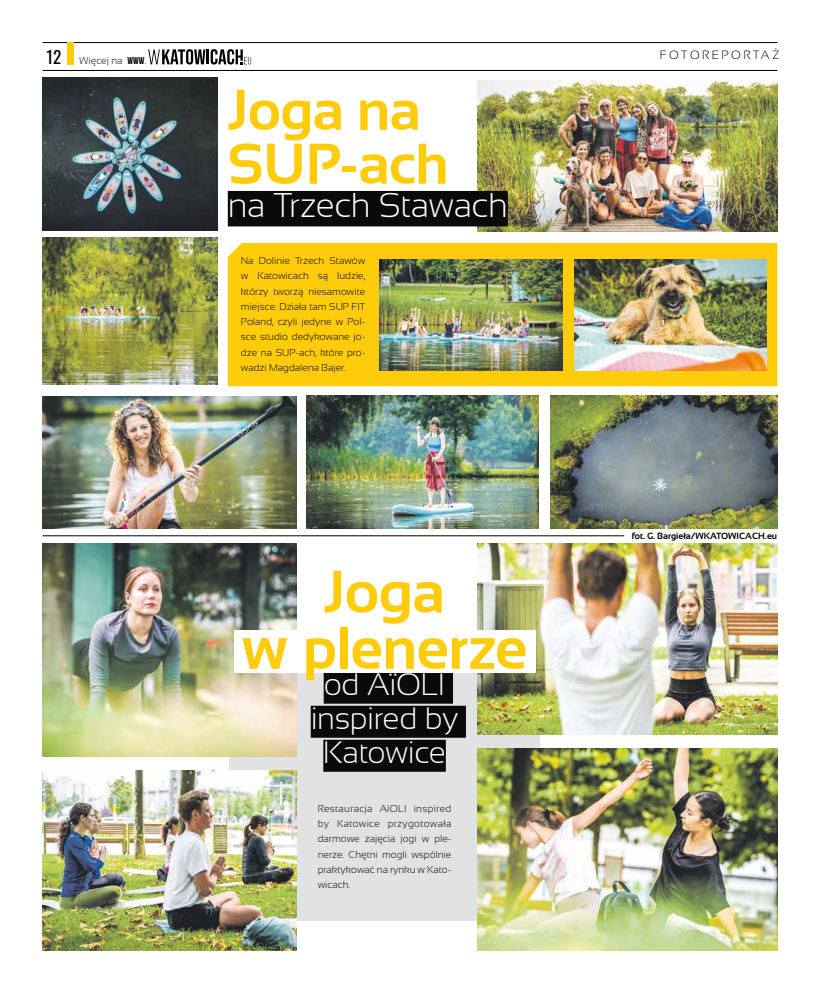
<style>
.page{position:relative;width:820px;height:993px;background:#fff}
.page>*{position:absolute;margin:0;border:0;box-sizing:border-box;transform-origin:0 0}
.t1{font:700 59.8px/56.2px "Sansation";color:#fecc0b;text-align:center}
.t2{font:700 57.3px/53.8px "Sansation";color:#fecc0b}
.t3{font:300 34.3px "Sansation";letter-spacing:-.015em;color:#fff}
.t4{font:300 30.9px/34px "Sansation";letter-spacing:-.015em;color:#fff;text-align:center}
.t5{font:300 12px "Sansation";letter-spacing:.2em;color:#000}
.t6{font:300 10px/15.2px "Sansation";color:#000;text-align:justify}
.t7{font:700 9px "Sansation";color:#000}
.s1{font-family:"Oswald";font-weight:400;font-size:17px}
.s2{font-family:"Bebas Neue";font-weight:400}
</style>
<div class="page">
<hr style="left:43px;top:42px;width:734px;height:1px;background:#000">
<svg style="left:148px;top:49px;width:103px;height:15px"></svg>
<hr style="left:43px;top:70px;width:734px;height:1px;background:#000">
<div style="left:67px;top:43px;width:6px;height:22px;background:#fecc0b"></div>
<hr style="left:43px;top:535px;width:581px;height:1px;background:#000">
<div style="left:228px;top:243px;width:549px;height:143px;background:#fecc0b"></div>
<div style="left:229px;top:665px;width:311px;height:255px;background:#e1e2e3"></div>
<img style="left:43px;top:543px;width:253px;height:212px">
<img style="left:43px;top:770px;width:253px;height:180px">
<div style="left:323px;top:671px;width:130px;height:32px;background:#0a0a0b"></div>
<div style="left:310px;top:705px;width:156px;height:32px;background:#0a0a0b"></div>
<div style="left:323px;top:739px;width:122px;height:32px;background:#0a0a0b"></div>
<img style="left:43px;top:77px;width:175px;height:153px">
<img style="left:477px;top:81px;width:299px;height:150px">
<img style="left:43px;top:396px;width:253px;height:132px">
<img style="left:379px;top:259px;width:183px;height:111px">
<img style="left:574px;top:259px;width:192px;height:111px">
<div style="left:228px;top:191px;width:279px;height:35px;background:#0a0a0b"></div>
<img style="left:477px;top:543px;width:300px;height:191px">
<img style="left:477px;top:748px;width:300px;height:202px">
<img style="left:306px;top:395px;width:232px;height:133px">
<div style="left:233px;top:629px;width:302px;height:43px;background:#fff"></div>
<img style="left:550px;top:395px;width:227px;height:133px">
<img style="left:43px;top:237px;width:175px;height:147px">
<p class="t6" style="left:46px;top:53px;width:101px"><span class="s1">12</span> Więcej na <span class="s2">WWW</span>.</p>
<p class="t5" style="left:659px;top:48px;width:93px">f ot ore porta</p>
<p class="t5" style="left:771px;top:48px;width:9px">ż</p>
<h2 class="t2" style="left:228px;top:83px;width:222px">Joga na<br>SUP-ach</h2>
<h3 class="t3" style="left:228px;top:185px;width:281px">na Trzech Stawach</h3>
<p class="t6" style="left:241px;top:253px;width:126px">Na Dolinie Trzech Stawów w Katowicach są ludzie, którzy tworzą niesamowite miejsce. Działa tam SUP FIT Poland, czyli jedyne w Pol&shy;sce studio dedykowane jo&shy;dze na SUP-ach, które pro&shy;wadzi Magdalena Bajer.</p>
<h1 class="t1" style="left:241px;top:563px;width:288px">Joga<br>w plenerze</h1>
<h3 class="t4" style="left:310px;top:667px;width:149px">od AïOLI inspired by<br>Katowice</h3>
<p class="t6" style="left:317px;top:800px;width:135px">Restauracja AïOLI inspired by Katowice przygotowała darmowe zajęcia jogi w ple&shy;nerze. Chętni mogli wspólnie praktykować na rynku w Kato&shy;wicach.</p>
<p class="t7" style="left:631px;top:530px;width:86px">fot. G. Bargieła/WKATOWICAC</p>
<p class="t7" style="left:758px;top:530px;width:20px">H.eu</p>
</div>
